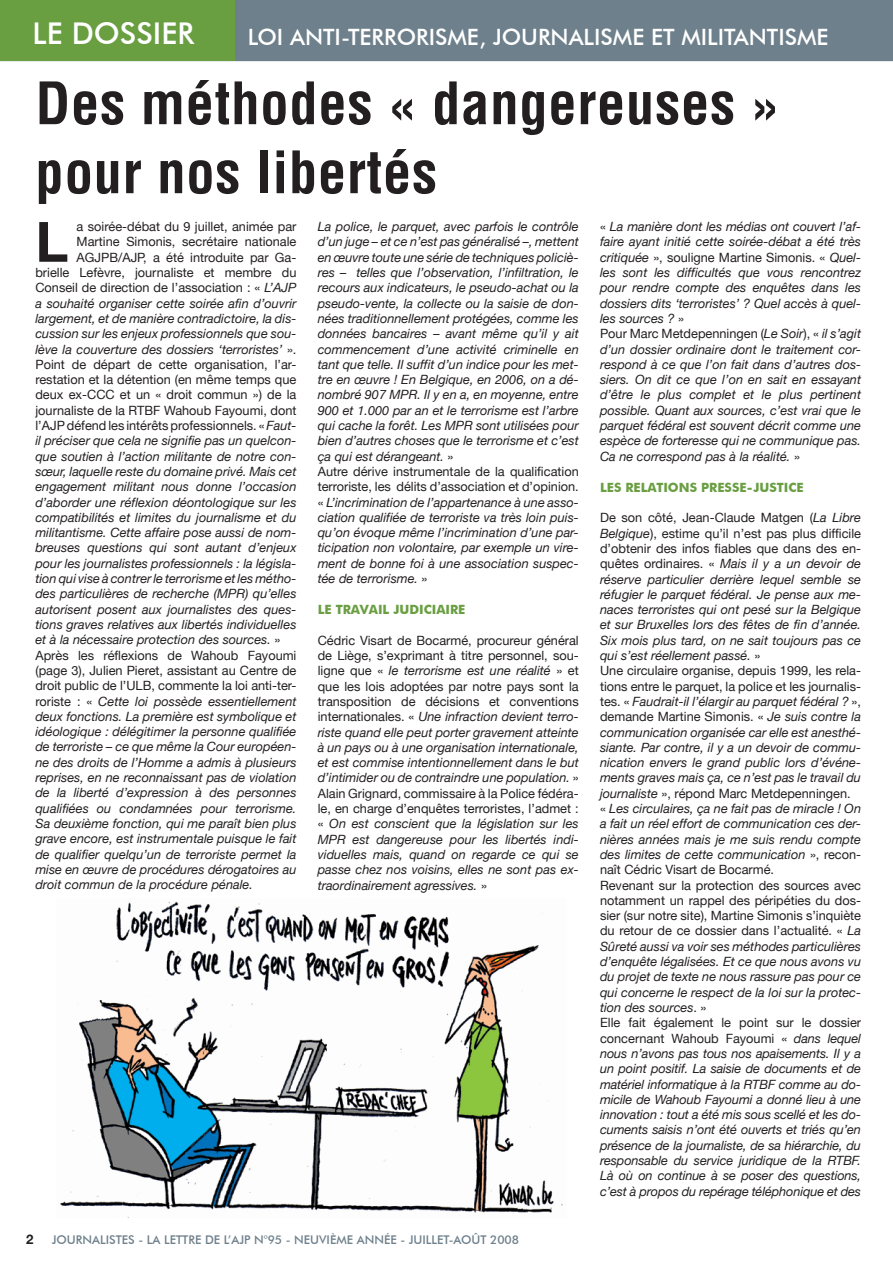
<style>
.page{position:relative;width:893px;height:1263px;background:#fff}
.page>*{position:absolute;margin:0;border:0;box-sizing:border-box;transform-origin:0 0}
.t1{font:700 condensed 57px/69px "Helvetica";letter-spacing:.01em;color:#231f20}
.t2{font:700 55.65px "Helvetica Neue";color:#231f20}
.t3{font:500 30px "Futura BT";color:#fff}
.t4{font:500 22.5px "Futura BT";color:#fff}
.t5{font:700 13.2px "Helvetica Neue";color:#231f20}
.t6{font:italic 12.75px/15.3px "Helvetica Neue";color:#231f20}
.t7{font:12.75px "Helvetica Neue";color:#231f20}
.t8{font:700 12.75px "Futura BT";color:#699e41}
.t9{font:500 12px "Futura BT";color:#6e808c}
.s1{font-style:italic}
.s2{font-style:normal}
</style>
<div class="page">
<div style="left:0;top:0;width:893px;height:61px;background:#6e808c"></div>
<div style="left:0;top:0;width:235px;height:61px;background:#699e41"></div>
<img style="left:60px;top:901px;width:503px;height:313px">
<h3 class="t3" style="left:33px;top:15px;width:163px">LE DOSSIER</h3>
<h3 class="t4" style="left:248px;top:23px;width:582px">LOI ANTI-TERRORISME, JOURNALISME ET MILITANTISME</h3>
<h1 class="t1" style="left:36px;top:69px;width:745px">Des méthodes « dangereuses » pour nos libertés</h1>
<h2 class="t2" style="left:35px;top:207px;width:34px">L</h2>
<p class="t7" style="left:77px;top:219px;width:221px">a soirée-débat du 9 juillet, animée par</p>
<p class="t7" style="left:77px;top:234px;width:221px">Martine Simonis, secrétaire nationale</p>
<p class="t7" style="left:77px;top:250px;width:221px">AGJPB/AJP, a été introduite par Ga-</p>
<p class="t7" style="left:35px;top:265px;width:263px">brielle Lefèvre, journaliste et membre du</p>
<p class="t7" style="left:35px;top:280px;width:263px">Conseil de direction de l’association : « <span class="s1">L’AJP</span></p>
<p class="t6" style="left:35px;top:295px;width:263px">a souhaité organiser cette soirée afin d’ouvrir</p>
<p class="t6" style="left:35px;top:311px;width:263px">largement, et de manière contradictoire, la dis-</p>
<p class="t6" style="left:35px;top:326px;width:263px">cussion sur les enjeux professionnels que sou-</p>
<p class="t6" style="left:35px;top:341px;width:263px">lève la couverture des dossiers ‘terroristes’ <span class="s2">».</span></p>
<p class="t7" style="left:35px;top:357px;width:263px">Point de départ de cette organisation, l’ar-</p>
<p class="t7" style="left:35px;top:372px;width:263px">restation et la détention (en même temps que</p>
<p class="t7" style="left:35px;top:387px;width:263px">deux ex-CCC et un « droit commun ») de la</p>
<p class="t7" style="left:35px;top:403px;width:263px">journaliste de la RTBF Wahoub Fayoumi, dont</p>
<p class="t7" style="left:35px;top:418px;width:263px">l’AJP défend les intérêts professionnels. « <span class="s1">Faut-</span></p>
<p class="t6" style="left:35px;top:433px;width:263px">il préciser que cela ne signifie pas un quelcon-</p>
<p class="t6" style="left:35px;top:448px;width:263px">que soutien à l’action militante de notre con-</p>
<p class="t6" style="left:35px;top:464px;width:263px">sœur, laquelle reste du domaine privé. Mais cet</p>
<p class="t6" style="left:35px;top:479px;width:263px">engagement militant nous donne l’occasion</p>
<p class="t6" style="left:35px;top:494px;width:263px">d’aborder une réflexion déontologique sur les</p>
<p class="t6" style="left:35px;top:509px;width:263px">compatibilités et limites du journalisme et du</p>
<p class="t6" style="left:35px;top:525px;width:263px">militantisme. Cette affaire pose aussi de nom-</p>
<p class="t6" style="left:35px;top:540px;width:263px">breuses questions qui sont autant d’enjeux</p>
<p class="t6" style="left:35px;top:555px;width:263px">pour les journalistes professionnels : la législa-</p>
<p class="t6" style="left:35px;top:571px;width:263px">tion qui vise à contrer le terrorisme et les métho-</p>
<p class="t6" style="left:35px;top:586px;width:263px">des particulières de recherche (MPR) qu’elles</p>
<p class="t6" style="left:35px;top:601px;width:263px">autorisent posent aux journalistes des ques-</p>
<p class="t6" style="left:35px;top:617px;width:263px">tions graves relatives aux libertés individuelles</p>
<p class="t6" style="left:35px;top:632px;width:246px">et à la nécessaire protection des sources. <span class="s2">»</span></p>
<p class="t7" style="left:35px;top:647px;width:263px">Après les réflexions de Wahoub Fayoumi</p>
<p class="t7" style="left:35px;top:663px;width:263px">(page 3), Julien Pieret, assistant au Centre de</p>
<p class="t7" style="left:35px;top:678px;width:263px">droit public de l’ULB, commente la loi anti-ter-</p>
<p class="t6" style="left:35px;top:693px;width:263px"><span class="s2">roriste : «</span> Cette loi possède essentiellement</p>
<p class="t6" style="left:35px;top:708px;width:263px">deux fonctions. La première est symbolique et</p>
<p class="t6" style="left:35px;top:724px;width:263px">idéologique : délégitimer la personne qualifiée</p>
<p class="t6" style="left:35px;top:739px;width:263px">de terroriste – ce que même la Cour européen-</p>
<p class="t6" style="left:35px;top:754px;width:263px">ne des droits de l’Homme a admis à plusieurs</p>
<p class="t6" style="left:35px;top:770px;width:263px">reprises, en ne reconnaissant pas de violation</p>
<p class="t6" style="left:35px;top:785px;width:263px">de la liberté d’expression à des personnes</p>
<p class="t6" style="left:35px;top:800px;width:263px">qualifiées ou condamnées pour terrorisme.</p>
<p class="t6" style="left:35px;top:815px;width:263px">Sa deuxième fonction, qui me paraît bien plus</p>
<p class="t6" style="left:35px;top:831px;width:263px">grave encore, est instrumentale puisque le fait</p>
<p class="t6" style="left:35px;top:846px;width:263px">de qualifier quelqu’un de terroriste permet la</p>
<p class="t6" style="left:35px;top:861px;width:262px">mise en œuvre de procédures dérogatoires au</p>
<p class="t6" style="left:35px;top:877px;width:219px">droit commun de la procédure pénale.</p>
<p class="t6" style="left:318px;top:219px;width:263px">La police, le parquet, avec parfois le contrôle d’un juge – et ce n’est pas généralisé –, mettent en œuvre toute une série de techniques policiè&shy;res – telles que l’observation, l’infiltration, le recours aux indicateurs, le pseudo-achat ou la pseudo-vente, la collecte ou la saisie de don&shy;nées traditionnellement protégées, comme les données bancaires – avant même qu’il y ait commencement d’une activité criminelle en tant que telle. Il suffit d’un indice pour les met&shy;tre en œuvre ! En Belgique, en 2006, on a dé&shy;nombré 907 MPR. Il y en a, en moyenne, entre 900 et 1.000 par an et le terrorisme est l’arbre qui cache la forêt. Les MPR sont utilisées pour bien d’autres choses que le terrorisme et c’est ça qui est dérangeant. <span class="s2">»<br>Autre dérive instrumentale de la qualification terroriste, les délits d’association et d’opinion. «</span> L’incrimination de l’appartenance à une asso&shy;ciation qualifiée de terroriste va très loin puis&shy;qu’on évoque même l’incrimination d’une par&shy;ticipation non volontaire, par exemple un vire&shy;ment de bonne foi à une association suspec&shy;tée de terrorisme. <span class="s2">»</span></p>
<p class="t8" style="left:318px;top:602px;width:149px">LE TRAVAIL JUDICIAIRE</p>
<p class="t6" style="left:318px;top:632px;width:263px;text-align:justify"><span class="s2">Cédric Visart de Bocarmé, procureur général de Liège, s’exprimant à titre personnel, sou&shy;ligne que «</span> le terrorisme est une réalité <span class="s2">» et que les lois adoptées par notre pays sont la transposition de décisions et conventions internationales. «</span> Une infraction devient terro&shy;riste quand elle peut porter gravement atteinte à un pays ou à une organisation internationale, et est commise intentionnellement dans le but d’intimider ou de contraindre une population. <span class="s2">» Alain Grignard, commissaire à la Police fédéra&shy;le, en charge d’enquêtes terroristes, l’admet : «</span> On est conscient que la législation sur les MPR est dangereuse pour les libertés indi&shy;viduelles mais, quand on regarde ce qui se passe chez nos voisins, elles ne sont pas ex&shy;traordinairement agressives. <span class="s2">»</span></p>
<p class="t5" style="left:26px;top:1231px;width:9px">2</p>
<p class="t9" style="left:52px;top:1232px;width:13px">JOURNALISTES</p>
<p class="t9" style="left:138px;top:1232px;width:33px">- LA LETTRE</p>
<p class="t9" style="left:205px;top:1232px;width:98px">DE L’AJP N°95 - NEU</p>
<p class="t9" style="left:319px;top:1232px;width:48px">VIÈME ANN</p>
<p class="t9" style="left:384px;top:1232px;width:137px">ÉE - JUILLET-AOÛT 2008</p>
<p class="t6" style="left:600px;top:219px;width:263px"><span class="s2">«</span> La manière dont les médias ont couvert l’af&shy;faire ayant initié cette soirée-débat a été très critiquée <span class="s2">», souligne Martine Simonis. «</span> Quel&shy;les sont les difficultés que vous rencontrez pour rendre compte des enquêtes dans les dossiers dits ‘terroristes’ ? Quel accès à quel&shy;les sources ? <span class="s2">»<br>Pour Marc Metdepenningen (</span>Le Soir<span class="s2">), «</span> il s’agit d’un dossier ordinaire dont le traitement cor&shy;respond à ce que l’on fait dans d’autres dos&shy;siers. On dit ce que l’on en sait en essayant d’être le plus complet et le plus pertinent possible. Quant aux sources, c’est vrai que le parquet fédéral est souvent décrit comme une espèce de forteresse qui ne communique pas.<br>Ca ne correspond pas à la réalité. <span class="s2">»</span></p>
<p class="t8" style="left:600px;top:479px;width:205px">LES RELATIONS PRESSE-JUSTICE</p>
<p class="t6" style="left:600px;top:510px;width:263px"><span class="s2">De son côté, Jean-Claude Matgen (</span>La Libre Belgique<span class="s2">), estime qu’il n’est pas plus difficile d’obtenir des infos fiables que dans des en&shy;quêtes ordinaires. «</span> Mais il y a un devoir de réserve particulier derrière lequel semble se réfugier le parquet fédéral. Je pense aux me&shy;naces terroristes qui ont pesé sur la Belgique et sur Bruxelles lors des fêtes de fin d’année.<br>Six mois plus tard, on ne sait toujours pas ce qui s’est réellement passé. <span class="s2">»<br>Une circulaire organise, depuis 1999, les rela&shy;tions entre le parquet, la police et les journalis&shy;tes. «</span> Faudrait-il l’élargir au parquet fédéral ? <span class="s2">», demande Martine Simonis. «</span> Je suis contre la communication organisée car elle est anesthé&shy;siante. Par contre, il y a un devoir de commu&shy;nication envers le grand public lors d’événe&shy;ments graves mais ça, ce n’est pas le travail du journaliste <span class="s2">», répond Marc Metdepenningen.<br>«</span> Les circulaires, ça ne fait pas de miracle ! On a fait un réel effort de communication ces der&shy;nières années mais je me suis rendu compte des limites de cette communication <span class="s2">», recon&shy;naît Cédric Visart de Bocarmé.<br>Revenant sur la protection des sources avec notamment un rappel des péripéties du dos&shy;sier (sur notre site), Martine Simonis s’inquiète du retour de ce dossier dans l’actualité. «</span> La Sûreté aussi va voir ses méthodes particulières d’enquête légalisées. Et ce que nous avons vu du projet de texte ne nous rassure pas pour ce qui concerne le respect de la loi sur la protec&shy;tion des sources<span class="s2">. »<br>Elle fait également le point sur le dossier concernant Wahoub Fayoumi «</span> dans lequel nous n’avons pas tous nos apaisements. Il y a un point positif. La saisie de documents et de matériel informatique à la RTBF comme au do&shy;micile de Wahoub Fayoumi a donné lieu à une innovation : tout a été mis sous scellé et les do&shy;cuments saisis n’ont été ouverts et triés qu’en présence de la journaliste, de sa hiérarchie, du responsable du service juridique de la RTBF.<br>Là où on continue à se poser des questions, c’est à propos du repérage téléphonique et des</p>
</div>
